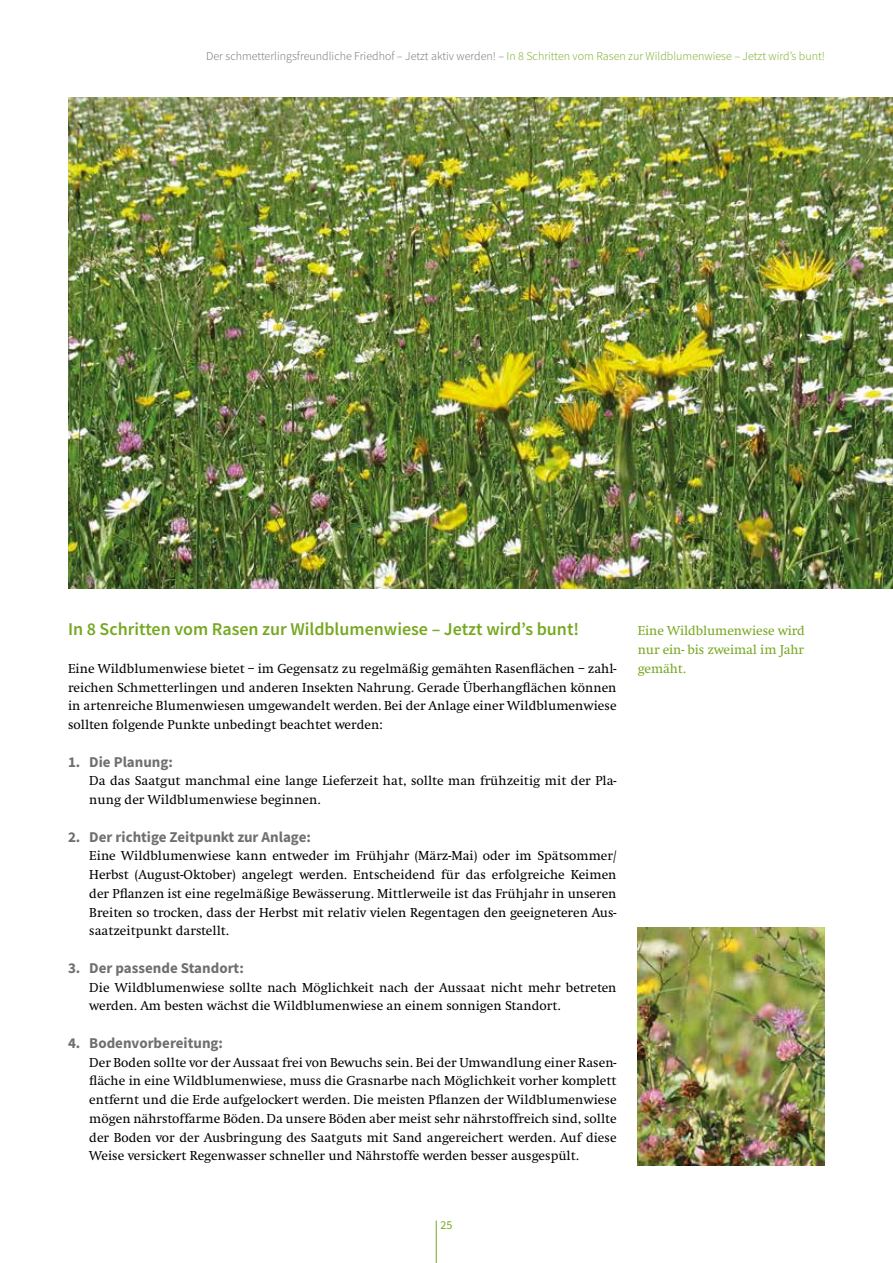
<style>
.page{position:relative;width:893px;height:1263px;background:#fff}
.page>*{position:absolute;margin:0;border:0;box-sizing:border-box;transform-origin:0 0}
.t1{font:600 18px "Source Sans Pro";color:#76a820}
.t2{font:700 15px "Source Sans Pro";color:#6f6f6e}
.t3{font:13.5px/18.8px "Swift";color:#000;text-align:justify}
.t4{font:13.5px/18.8px "Swift";letter-spacing:-.01em;color:#76a820;text-align:justify}
.t5{font:300 12px "Source Sans Pro";color:#6f6f6e}
.t6{font:12px "Source Sans Pro";color:#76a820}
.s1{color:#76a820}
</style>
<div class="page">
<hr style="left:436px;top:1220px;width:1px;height:43px;background:#76a820">
<img style="left:68px;top:98px;width:825px;height:490px">
<img style="left:638px;top:927px;width:187px;height:238px">
<p class="t5" style="left:206px;top:49px;width:620px">Der schmetterlingsfreundliche Friedhof – Jetzt aktiv werden! – <span class="s1">In 8 Schritten vom Rasen zur Wildblumenwiese – Jetzt wird’s bunt!</span></p>
<h1 class="t1" style="left:68px;top:617px;width:513px">In 8 Schritten vom Rasen zur Wildblumenwiese – Jetzt wird’s bunt!</h1>
<p class="t3" style="left:68px;top:659px;width:550px">Eine Wildblumenwiese bietet – im Gegensatz zu regelmäßig gemähten Rasenflächen – zahl&shy;reichen Schmetterlingen und anderen Insekten Nahrung. Gerade Überhangflächen können in artenreiche Blumenwiesen umgewandelt werden. Bei der Anlage einer Wildblumenwiese sollten folgende Punkte unbedingt beachtet werden:</p>
<p class="t2" style="left:68px;top:751px;width:107px">1. Die Planung:</p>
<p class="t3" style="left:89px;top:772px;width:529px">Da das Saatgut manchmal eine lange Lieferzeit hat, sollte man frühzeitig mit der Pla&shy;nung der Wildblumenwiese beginnen.</p>
<p class="t2" style="left:68px;top:826px;width:244px">2. Der richtige Zeitpunkt zur Anlage:</p>
<p class="t3" style="left:89px;top:847px;width:529px">Eine Wildblumenwiese kann entweder im Frühjahr (März-Mai) oder im Spätsommer/ Herbst (August-Oktober) angelegt werden. Entscheidend für das erfolgreiche Keimen der Pflanzen ist eine regelmäßige Bewässerung. Mittlerweile ist das Frühjahr in unseren Breiten so trocken, dass der Herbst mit relativ vielen Regentagen den geeigneteren Aus&shy;saatzeitpunkt darstellt.</p>
<p class="t2" style="left:68px;top:958px;width:177px">3. Der passende Standort:</p>
<p class="t3" style="left:89px;top:978px;width:529px">Die Wildblumenwiese sollte nach Möglichkeit nach der Aussaat nicht mehr betreten werden. Am besten wächst die Wildblumenwiese an einem sonnigen Standort.</p>
<p class="t2" style="left:68px;top:1033px;width:157px">4. Bodenvorbereitung:</p>
<p class="t3" style="left:89px;top:1053px;width:529px">Der Boden sollte vor der Aussaat frei von Bewuchs sein. Bei der Umwandlung einer Rasen&shy;fläche in eine Wildblumenwiese, muss die Grasnarbe nach Möglichkeit vorher komplett entfernt und die Erde aufgelockert werden. Die meisten Pflanzen der Wildblumenwiese mögen nährstoffarme Böden. Da unsere Böden aber meist sehr nährstoffreich sind, sollte der Boden vor der Ausbringung des Saatguts mit Sand angereichert werden. Auf diese Weise versickert Regenwasser schneller und Nährstoffe werden besser ausgespült.</p>
<p class="t4" style="left:638px;top:622px;width:169px">Eine Wildblumenwiese wird nur ein- bis zweimal im Jahr gemäht.</p>
<p class="t6" style="left:440px;top:1218px;width:13px">25</p>
</div>
